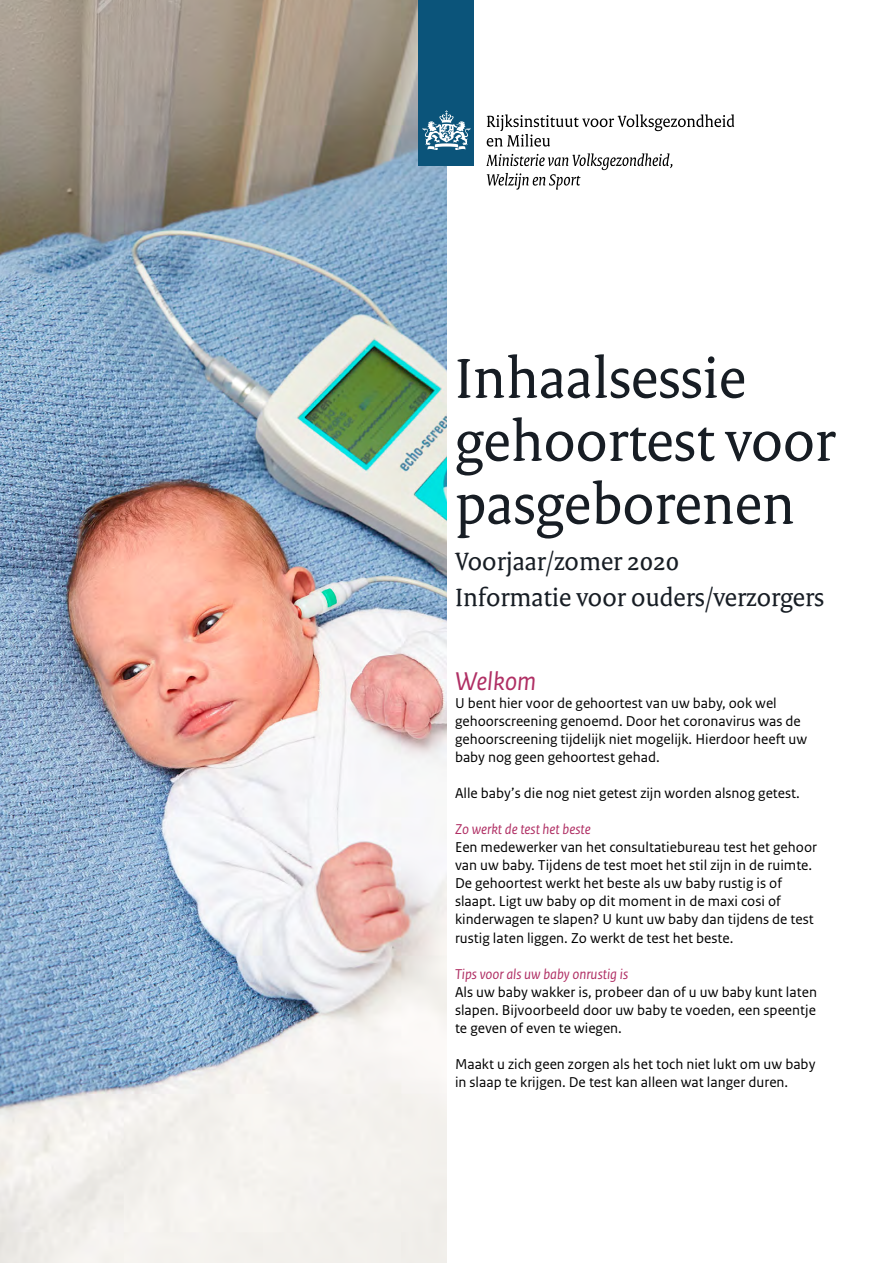
<style>
.page{position:relative;width:893px;height:1263px;background:#fff}
.page>*{position:absolute;margin:0;border:0;box-sizing:border-box;transform-origin:0 0}
._00_RIVM_Titel-2_DFK{font:60px/63px "Rijksoverheid Serif";color:#171d24}
._01_RIVM_Subtitel-2{font:27px "Rijksoverheid Serif";color:#171d24}
._07_RIVM_Subalineako{font:italic 27px "Rijksoverheid Sans Text";color:#b02f64}
._10_RIVM_Broodtekst{font:15px/18px "Rijksoverheid Sans Text";color:#000}
._07_RIVM_Subalineako-2{font:italic 15px "Rijksoverheid Sans Text";color:#b02f64}
</style>
<div class="page">
<img style="left:0;top:0;width:446px;height:1263px">
<div style="left:419px;top:0;width:55px;height:166px;background:#0b547a"></div>
<svg style="left:423px;top:110px;width:47px;height:40px"></svg>
<svg style="left:487px;top:114px;width:247px;height:33px"></svg>
<svg style="left:486px;top:153px;width:186px;height:37px"></svg>
<p class="_00_RIVM_Titel-2_DFK" style="left:455px;top:346px;width:382px">Inhaalsessie gehoortest voor pasgeborenen</p>
<p class="_01_RIVM_Subtitel-2" style="left:455px;top:545px;width:226px">Voorjaar/zomer 2020</p>
<p class="_01_RIVM_Subtitel-2" style="left:455px;top:581px;width:371px">Informatie voor ouders/verzorgers</p>
<p class="_07_RIVM_Subalineako" style="left:455px;top:667px;width:83px">Welkom</p>
<p class="_10_RIVM_Broodtekst" style="left:455px;top:695px;width:354px">U bent hier voor de gehoortest van uw baby, ook wel gehoorscreening genoemd. Door het coronavirus was de gehoorscreening tijdelijk niet mogelijk. Hierdoor heeft uw baby nog geen gehoortest gehad.</p>
<p class="_10_RIVM_Broodtekst" style="left:455px;top:785px;width:346px">Alle baby’s die nog niet getest zijn worden alsnog getest.</p>
<p class="_07_RIVM_Subalineako-2" style="left:455px;top:821px;width:137px">Zo werkt de test het beste</p>
<p class="_10_RIVM_Broodtekst" style="left:455px;top:839px;width:364px">Een medewerker van het consultatiebureau test het gehoor van uw baby. Tijdens de test moet het stil zijn in de ruimte.<br>De gehoortest werkt het beste als uw baby rustig is of slaapt. Ligt uw baby op dit moment in de maxi cosi of kinderwagen te slapen? U kunt uw baby dan tijdens de test rustig laten liggen. Zo werkt de test het beste.</p>
<p class="_07_RIVM_Subalineako-2" style="left:455px;top:965px;width:175px">Tips voor als uw baby onrustig is</p>
<p class="_10_RIVM_Broodtekst" style="left:455px;top:983px;width:363px;text-align:justify">Als uw baby wakker is, probeer dan of u uw baby kunt laten slapen. Bijvoorbeeld door uw baby te voeden, een speentje te geven of even te wiegen.</p>
<p class="_10_RIVM_Broodtekst" style="left:455px;top:1055px;width:362px">Maakt u zich geen zorgen als het toch niet lukt om uw baby in slaap te krijgen. De test kan alleen wat langer duren.</p>
</div>
